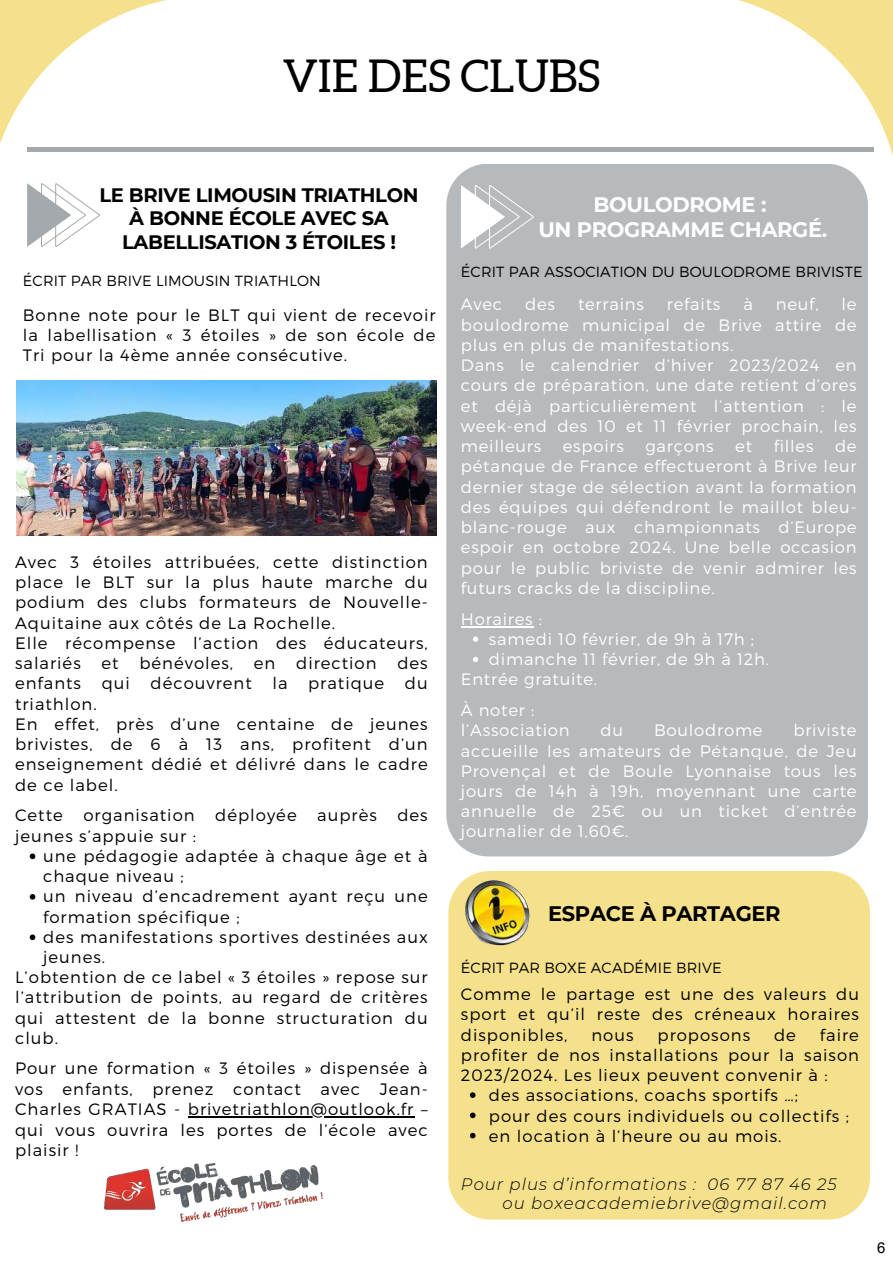
<style>
.page{position:relative;width:893px;height:1264px;background:#fff}
.page>*{position:absolute;margin:0;border:0;box-sizing:border-box;transform-origin:0 0}
.t1{font:45.15px "Aleo";color:#000}
.t2{font:700 21px/24.8px "Montserrat";letter-spacing:-.015em;color:#fff;text-align:center}
.t3{font:700 21px "Montserrat";letter-spacing:-.015em;color:#000}
.t4{font:700 19.5px/23.5px "Montserrat";letter-spacing:-.015em;color:#000;text-align:center}
.t5{font:300 16.5px/20.2px "Montserrat";letter-spacing:.06em;color:#000;text-align:justify}
.t6{font:300 16.5px/20.2px "Montserrat";letter-spacing:.045em;color:#fff}
.t7{font:italic 300 16.5px "Montserrat";letter-spacing:.06em;color:#000}
.t8{font:300 14.7px "Montserrat";letter-spacing:.01em;color:#000}
</style>
<div class="page">
<svg style="left:27px;top:221px;width:66px;height:26px"></svg>
<div style="left:446px;top:164px;width:421px;height:692px;background:#b6babd"></div>
<svg style="left:461px;top:185px;width:73px;height:64px"></svg>
<hr style="left:27px;top:148px;width:846px;height:3px;background:#a4a9ad">
<svg style="left:0;top:0;width:212px;height:221px"></svg>
<svg style="left:675px;top:0;width:217px;height:217px"></svg>
<img style="left:16px;top:380px;width:420px;height:155px">
<img style="left:104px;top:1163px;width:218px;height:58px">
<div style="left:448px;top:871px;width:421px;height:348px;background:#f5e18c"></div>
<img style="left:461px;top:875px;width:73px;height:76px">
<hr style="left:461px;top:626px;width:72px;height:1px;background:#fff">
<svg style="left:473px;top:636px;width:5px;height:5px"></svg>
<svg style="left:473px;top:656px;width:5px;height:6px"></svg>
<svg style="left:30px;top:853px;width:5px;height:6px"></svg>
<svg style="left:30px;top:894px;width:5px;height:5px"></svg>
<svg style="left:30px;top:934px;width:5px;height:6px"></svg>
<hr style="left:188px;top:1116px;width:226px;height:1px;background:#000">
<svg style="left:470px;top:1092px;width:5px;height:5px"></svg>
<svg style="left:470px;top:1112px;width:5px;height:6px"></svg>
<svg style="left:470px;top:1132px;width:5px;height:6px"></svg>
<h1 class="t1" style="left:283px;top:50px;width:319px">VIE DES CLUBS</h1>
<p class="t4" style="left:99px;top:183px;width:320px">LE BRIVE LIMOUSIN TRIATHLON<br>À BONNE ÉCOLE AVEC SA<br>LABELLISATION 3 ÉTOILES !</p>
<p class="t8" style="left:23px;top:271px;width:299px">ÉCRIT PAR BRIVE LIMOUSIN TRIATHLON</p>
<p class="t5" style="left:23px;top:304px;width:414px">Bonne note pour le BLT qui vient de recevoir la labellisation « 3 étoiles » de son école de Tri pour la 4ème année consécutive.</p>
<p class="t5" style="left:15px;top:551px;width:414px;text-align:left">Avec 3 étoiles attribuées, cette distinction place le BLT sur la plus haute marche du podium des clubs formateurs de Nouvelle-Aquitaine aux côtés de La Rochelle.<br>Elle récompense l’action des éducateurs, salariés</p>
<p class="t5" style="left:102px;top:652px;width:19px">et</p>
<p class="t5" style="left:139px;top:652px;width:95px">bénévoles,</p>
<p class="t5" style="left:254px;top:652px;width:23px">en</p>
<p class="t5" style="left:296px;top:652px;width:82px">direction</p>
<p class="t5" style="left:397px;top:652px;width:32px">des</p>
<p class="t5" style="left:15px;top:672px;width:67px">enfants</p>
<p class="t5" style="left:102px;top:672px;width:30px">qui</p>
<p class="t5" style="left:151px;top:672px;width:103px">découvrent</p>
<p class="t5" style="left:272px;top:672px;width:17px">la</p>
<p class="t5" style="left:308px;top:672px;width:78px">pratique</p>
<p class="t5" style="left:405px;top:672px;width:24px">du</p>
<p class="t5" style="left:15px;top:692px;width:414px;text-align:left">triathlon.<br>En effet, près d’une centaine de jeunes brivistes, de 6 à 13 ans, profitent d’un enseignement dédié et délivré dans le cadre de ce label.</p>
<p class="t5" style="left:15px;top:804px;width:414px">Cette organisation déployée auprès des jeunes s’appuie sur :</p>
<p class="t5" style="left:43px;top:845px;width:386px">une pédagogie adaptée à chaque âge et à</p>
<p class="t5" style="left:43px;top:865px;width:142px">chaque niveau ;</p>
<p class="t5" style="left:43px;top:885px;width:386px">un niveau d’encadrement ayant reçu une</p>
<p class="t5" style="left:43px;top:905px;width:198px">formation spécifique ;</p>
<p class="t5" style="left:43px;top:925px;width:386px">des manifestations sportives destinées aux</p>
<p class="t5" style="left:43px;top:946px;width:63px">jeunes.</p>
<p class="t5" style="left:15px;top:966px;width:414px">L’obtention de ce label « 3 étoiles » repose sur</p>
<p class="t5" style="left:15px;top:986px;width:414px">l’attribution de points, au regard de critères</p>
<p class="t5" style="left:15px;top:1006px;width:414px">qui attestent de la bonne structuration du</p>
<p class="t5" style="left:15px;top:1027px;width:44px">club.</p>
<p class="t5" style="left:15px;top:1057px;width:414px">Pour une formation « 3 étoiles » dispensée à vos enfants, prenez contact avec Jean-Charles GRATIAS - brivetriathlon@outlook.fr – qui vous ouvrira les portes de l’école avec plaisir !</p>
<p class="t2" style="left:538px;top:192px;width:290px">BOULODROME :<br>UN PROGRAMME CHARGÉ.</p>
<p class="t8" style="left:461px;top:263px;width:403px">ÉCRIT PAR ASSOCIATION DU BOULODROME BRIVISTE</p>
<p class="t6" style="left:461px;top:293px;width:43px">Avec</p>
<p class="t6" style="left:525px;top:293px;width:31px">des</p>
<p class="t6" style="left:578px;top:293px;width:67px">terrains</p>
<p class="t6" style="left:666px;top:293px;width:55px">refaits</p>
<p class="t6" style="left:743px;top:293px;width:11px">à</p>
<p class="t6" style="left:775px;top:293px;width:44px">neuf,</p>
<p class="t6" style="left:461px;top:293px;width:397px;text-indent:381px">le boulodrome municipal de Brive attire de plus en plus de manifestations.<br>Dans le calendrier d’hiver 2023/2024 en cours de préparation, une date retient d’ores et déjà particulièrement l’attention : le week-end des 10 et 11 février prochain, les meilleurs</p>
<p class="t6" style="left:563px;top:435px;width:62px">espoirs</p>
<p class="t6" style="left:645px;top:435px;width:70px">garçons</p>
<p class="t6" style="left:735px;top:435px;width:18px">et</p>
<p class="t6" style="left:773px;top:435px;width:41px">filles</p>
<p class="t6" style="left:461px;top:435px;width:397px;text-align:justify;text-indent:374px">de pétanque de France effectueront à Brive leur dernier stage de sélection avant la formation des équipes qui défendront le maillot bleu&shy;blanc-rouge aux championnats d’Europe espoir en octobre 2024. Une belle occasion pour le public briviste de venir admirer les futurs cracks de la discipline.</p>
<p class="t6" style="left:461px;top:607px;width:83px">Horaires :</p>
<p class="t6" style="left:489px;top:628px;width:267px">samedi 10 février, de 9h à 17h ;</p>
<p class="t6" style="left:489px;top:648px;width:282px">dimanche 11 février, de 9h à 12h.</p>
<p class="t6" style="left:461px;top:668px;width:138px">Entrée gratuite.</p>
<p class="t6" style="left:461px;top:699px;width:110px">À noter : l’Association</p>
<p class="t6" style="left:461px;top:719px;width:397px;text-align:justify;text-indent:332px">briviste accueille les amateurs de Pétanque, de Jeu Provençal et de Boule Lyonnaise tous les jours de 14h à 19h, moyennant une carte annuelle de 25€ ou un ticket d’entrée journalier de 1,60€.</p>
<p class="t6" style="left:600px;top:719px;width:24px">du</p>
<p class="t6" style="left:654px;top:719px;width:110px">Boulodrome</p>
<p class="t3" style="left:548px;top:900px;width:234px">ESPACE À PARTAGER</p>
<p class="t8" style="left:461px;top:957px;width:262px">ÉCRIT PAR BOXE ACADÉMIE BRIVE</p>
<p class="t5" style="left:461px;top:983px;width:399px">Comme le partage est une des valeurs du sport et qu’il reste des créneaux horaires disponibles,</p>
<p class="t5" style="left:591px;top:1023px;width:44px">nous</p>
<p class="t5" style="left:657px;top:1023px;width:94px">proposons</p>
<p class="t5" style="left:774px;top:1023px;width:23px">de</p>
<p class="t5" style="left:819px;top:1023px;width:41px">faire</p>
<p class="t5" style="left:461px;top:1043px;width:399px">profiter de nos installations pour la saison</p>
<p class="t5" style="left:461px;top:1064px;width:368px">2023/2024. Les lieux peuvent convenir à :</p>
<p class="t5" style="left:489px;top:1084px;width:310px">des associations, coachs sportifs …;</p>
<p class="t5" style="left:489px;top:1104px;width:361px">pour des cours individuels ou collectifs ;</p>
<p class="t5" style="left:489px;top:1124px;width:294px">en location à l’heure ou au mois.</p>
<p class="t7" style="left:461px;top:1173px;width:377px">Pour plus d’informations : 06 77 87 46 25</p>
<p class="t7" style="left:502px;top:1192px;width:326px">ou boxeacademiebrive@gmail.com</p>
</div>
